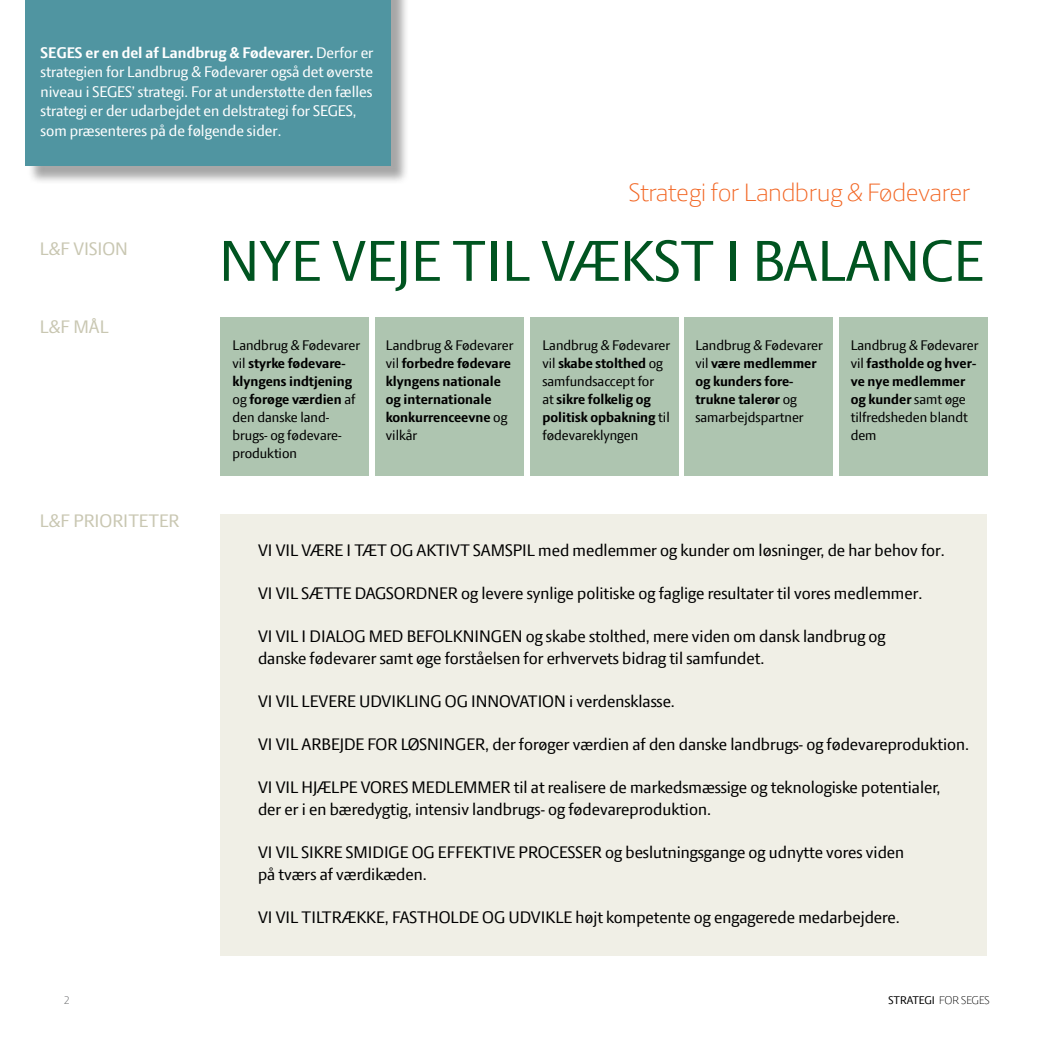
<style>
.page{position:relative;width:1042px;height:1042px;background:#fff}
.page>*{position:absolute;margin:0;border:0;box-sizing:border-box;transform-origin:0 0}
.t1{font:61.95px "LF Press Sans";color:#005420}
.t2{font:300 27px "LF Press Sans";color:#f26522}
.t3{font:19.5px "LF Press Sans";color:#c9c7b2}
.t4{font:18px/21.6px "LF Press Sans";color:#000}
.t5{font:16.5px/19.5px "LF Press Sans";color:#fff}
.t6{font:15px/18px "LF Press Sans";color:#000}
.t7{font:700 15px/18px "LF Press Sans";color:#000}
.t8{font:12px "LF Press Sans";color:#000}
.t9{font:300 12px "LF Press Sans";color:#58595b}
.s1{font-weight:700}
.s2{font-weight:400}
.s3{font-weight:300}
</style>
<div class="page">
<div style="left:27px;top:0;width:382px;height:184px;background:#000;opacity:.35"></div>
<div style="left:25px;top:0;width:365px;height:166px;background:#5095a1"></div>
<div style="left:220px;top:514px;width:766px;height:441px;background:#f0efe6"></div>
<div style="left:220px;top:317px;width:149px;height:159px;background:#aec5b0"></div>
<div style="left:684px;top:317px;width:149px;height:159px;background:#aec5b0"></div>
<div style="left:839px;top:317px;width:149px;height:159px;background:#aec5b0"></div>
<div style="left:375px;top:317px;width:149px;height:159px;background:#aec5b0"></div>
<div style="left:530px;top:317px;width:148px;height:159px;background:#aec5b0"></div>
<p class="t5" style="left:40px;top:43px;width:334px"><span class="s1">SEGES er en del af Landbrug &amp; Fødevarer.</span> Derfor er strategien for Landbrug &amp; Fødevarer også det øverste niveau i SEGES’ strategi. For at understøtte den fælles strategi er der udarbejdet en delstrategi for SEGES, som præsenteres på de følgende sider.</p>
<h2 class="t2" style="left:629px;top:177px;width:343px">Strategi for Landbrug &amp; Fødevarer</h2>
<p class="t3" style="left:40px;top:237px;width:90px">L&amp;F VISION</p>
<p class="t3" style="left:40px;top:316px;width:70px">L&amp;F MÅL</p>
<p class="t3" style="left:40px;top:510px;width:141px">L&amp;F PRIORITETER</p>
<h1 class="t1" style="left:219px;top:225px;width:766px">NYE VEJE TIL VÆKST I BALANCE</h1>
<p class="t6" style="left:232px;top:336px;width:129px">Landbrug &amp; Fødevarer vil <span class="s1">styrke fødevare&shy;klyngens indtjening </span>og <span class="s1">forøge værdien</span> af den danske land&shy;brugs- og fødevare&shy;produktion</p>
<p class="t6" style="left:850px;top:336px;width:129px">Landbrug &amp; Fødevarer vil <span class="s1">fastholde og hver&shy;ve nye medlemmer og kunder</span> samt øge tilfredsheden blandt dem</p>
<p class="t7" style="left:386px;top:336px;width:129px"><span class="s2">Landbrug &amp; Fødevarer vil</span> forbedre fødevare klyngens nationale og internationale konkurrenceevne <span class="s2">og vilkår</span></p>
<p class="t6" style="left:542px;top:336px;width:129px">Landbrug &amp; Fødevarer vil <span class="s1">skabe stolthed</span> og samfundsaccept for<br>at <span class="s1">sikre folkelig og politisk opbakning</span> til fødevareklyngen</p>
<p class="t6" style="left:695px;top:336px;width:129px">Landbrug &amp; Fødevarer vil <span class="s1">være medlemmer og kunders fore&shy;trukne talerør</span> og samarbejdspartner</p>
<p class="t4" style="left:258px;top:539px;width:688px">VI VIL VÆRE I TÆT OG AKTIVT SAMSPIL med medlemmer og kunder om løsninger, de har behov for.</p>
<p class="t4" style="left:258px;top:582px;width:666px">VI VIL SÆTTE DAGSORDNER og levere synlige politiske og faglige resultater til vores medlemmer.</p>
<p class="t4" style="left:258px;top:625px;width:629px">VI VIL I DIALOG MED BEFOLKNINGEN og skabe stolthed, mere viden om dansk landbrug og danske fødevarer samt øge forståelsen for erhvervets bidrag til samfundet.</p>
<p class="t4" style="left:258px;top:690px;width:418px">VI VIL LEVERE UDVIKLING OG INNOVATION i verdensklasse.</p>
<p class="t4" style="left:258px;top:733px;width:713px">VI VIL ARBEJDE FOR LØSNINGER, der forøger værdien af den danske landbrugs- og fødevareproduktion.</p>
<p class="t4" style="left:258px;top:776px;width:684px">VI VIL HJÆLPE VORES MEDLEMMER til at realisere de markedsmæssige og teknologiske potentialer, der er i en bæredygtig, intensiv landbrugs- og fødevareproduktion.</p>
<p class="t4" style="left:258px;top:841px;width:648px">VI VIL SIKRE SMIDIGE OG EFFEKTIVE PROCESSER og beslutningsgange og udnytte vores viden på tværs af værdikæden.</p>
<p class="t4" style="left:258px;top:906px;width:643px">VI VIL TILTRÆKKE, FASTHOLDE OG UDVIKLE højt kompetente og engagerede medarbejdere.</p>
<p class="t9" style="left:64px;top:993px;width:7px">2</p>
<p class="t8" style="left:888px;top:993px;width:103px">STRATEGI <span class="s3">FOR SEGES</span></p>
</div>
